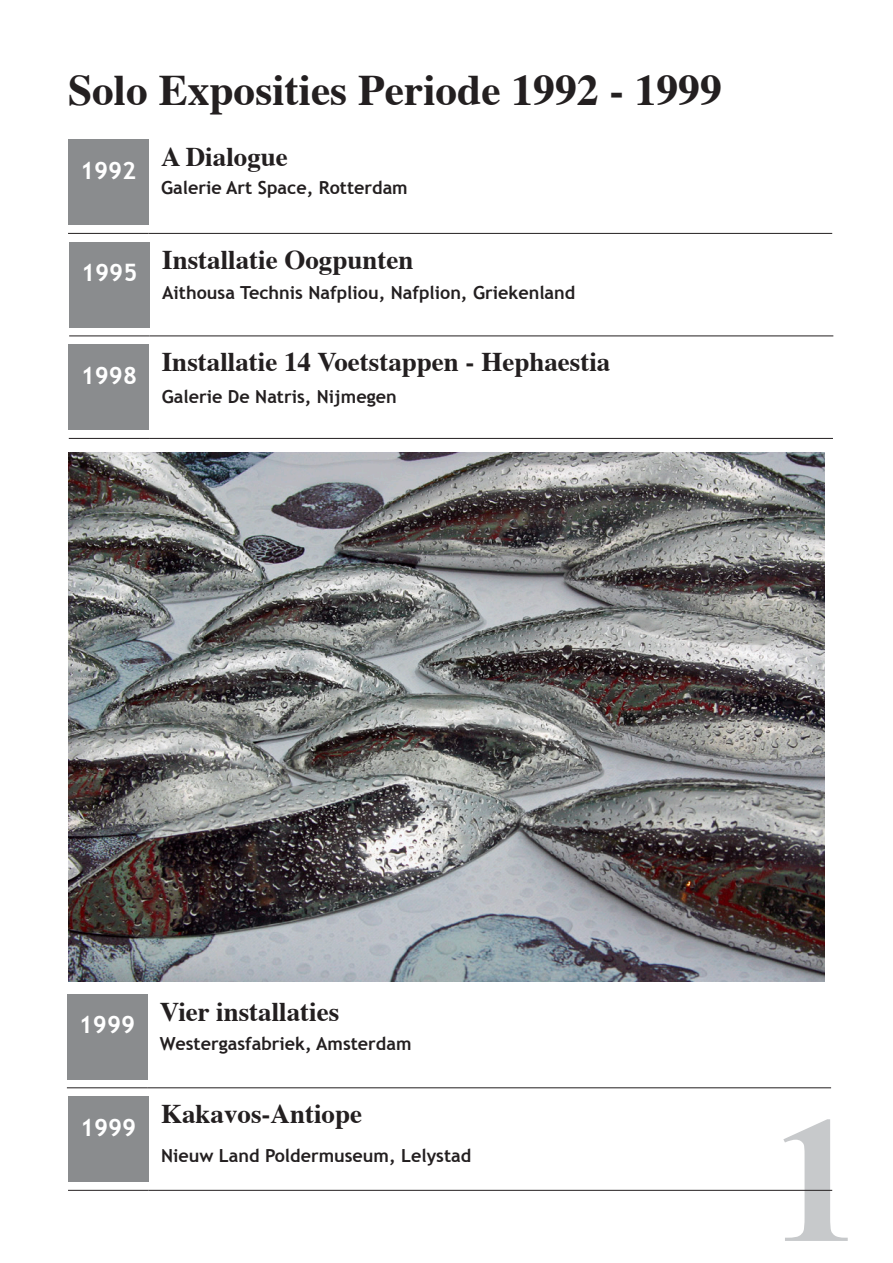
<style>
.page{position:relative;width:893px;height:1263px;background:#fff}
.page>*{position:absolute;margin:0;border:0;box-sizing:border-box;transform-origin:0 0}
.t1{font:700 180px "Times New Roman";color:#c7c9cb}
.Groeps_Exposities{font:700 43.5px "Times";color:#231f20}
.Titel{font:700 27px "Times";color:#231f20}
.Tabel_jaartal{font:700 24px "Trebuchet MS";color:#fff}
.Subkop{font:700 18px "Trebuchet MS";color:#231f20}
</style>
<div class="page">
<div style="left:68px;top:140px;width:80px;height:85px;background:#8a8c8e"></div>
<hr style="left:148px;top:233px;width:684px;height:1px;background:#231f20">
<hr style="left:68px;top:233px;width:80px;height:1px;background:#231f20">
<div style="left:69px;top:242px;width:80px;height:85px;background:#8a8c8e"></div>
<hr style="left:149px;top:335px;width:684px;height:1px;background:#231f20">
<hr style="left:69px;top:335px;width:80px;height:1px;background:#231f20">
<div style="left:68px;top:1097px;width:80px;height:85px;background:#8a8c8e"></div>
<hr style="left:148px;top:1190px;width:684px;height:1px;background:#231f20">
<hr style="left:68px;top:1190px;width:80px;height:1px;background:#231f20">
<div style="left:69px;top:345px;width:80px;height:85px;background:#8a8c8e"></div>
<hr style="left:149px;top:438px;width:684px;height:1px;background:#231f20">
<hr style="left:69px;top:438px;width:80px;height:1px;background:#231f20">
<div style="left:67px;top:994px;width:80px;height:85px;background:#8a8c8e"></div>
<hr style="left:147px;top:1087px;width:684px;height:1px;background:#231f20">
<hr style="left:67px;top:1087px;width:80px;height:1px;background:#231f20">
<img style="left:68px;top:452px;width:757px;height:529px">
<p class="Groeps_Exposities" style="left:68px;top:49px;width:655px">Solo Exposities Periode 1992 - 1999</p>
<p class="Tabel_jaartal" style="left:80px;top:155px;width:58px">1992</p>
<p class="Tabel_jaartal" style="left:81px;top:258px;width:58px">1995</p>
<p class="Tabel_jaartal" style="left:81px;top:360px;width:58px">1998</p>
<p class="Titel" style="left:161px;top:131px;width:128px">A Dialogue</p>
<p class="Subkop" style="left:161px;top:176px;width:248px">Galerie Art Space, Rotterdam</p>
<p class="Titel" style="left:162px;top:234px;width:253px">Installatie Oogpunten</p>
<p class="Subkop" style="left:162px;top:281px;width:415px">Aithousa Technis Nafpliou, Nafplion, Griekenland</p>
<p class="Titel" style="left:162px;top:336px;width:450px">Installatie 14 Voetstappen - Hephaestia</p>
<p class="Subkop" style="left:162px;top:386px;width:236px">Galerie De Natris, Nijmegen</p>
<p class="Tabel_jaartal" style="left:79px;top:1010px;width:58px">1999</p>
<p class="Tabel_jaartal" style="left:80px;top:1112px;width:58px">1999</p>
<p class="Titel" style="left:160px;top:985px;width:181px">Vier installaties</p>
<p class="Subkop" style="left:160px;top:1033px;width:253px">Westergasfabriek, Amsterdam</p>
<p class="Titel" style="left:161px;top:1088px;width:203px">Kakavos-Antiope</p>
<p class="Subkop" style="left:161px;top:1144px;width:312px">Nieuw Land Poldermuseum, Lelystad</p>
<p class="t1" style="left:771px;top:1056px;width:91px">1</p>
</div>
